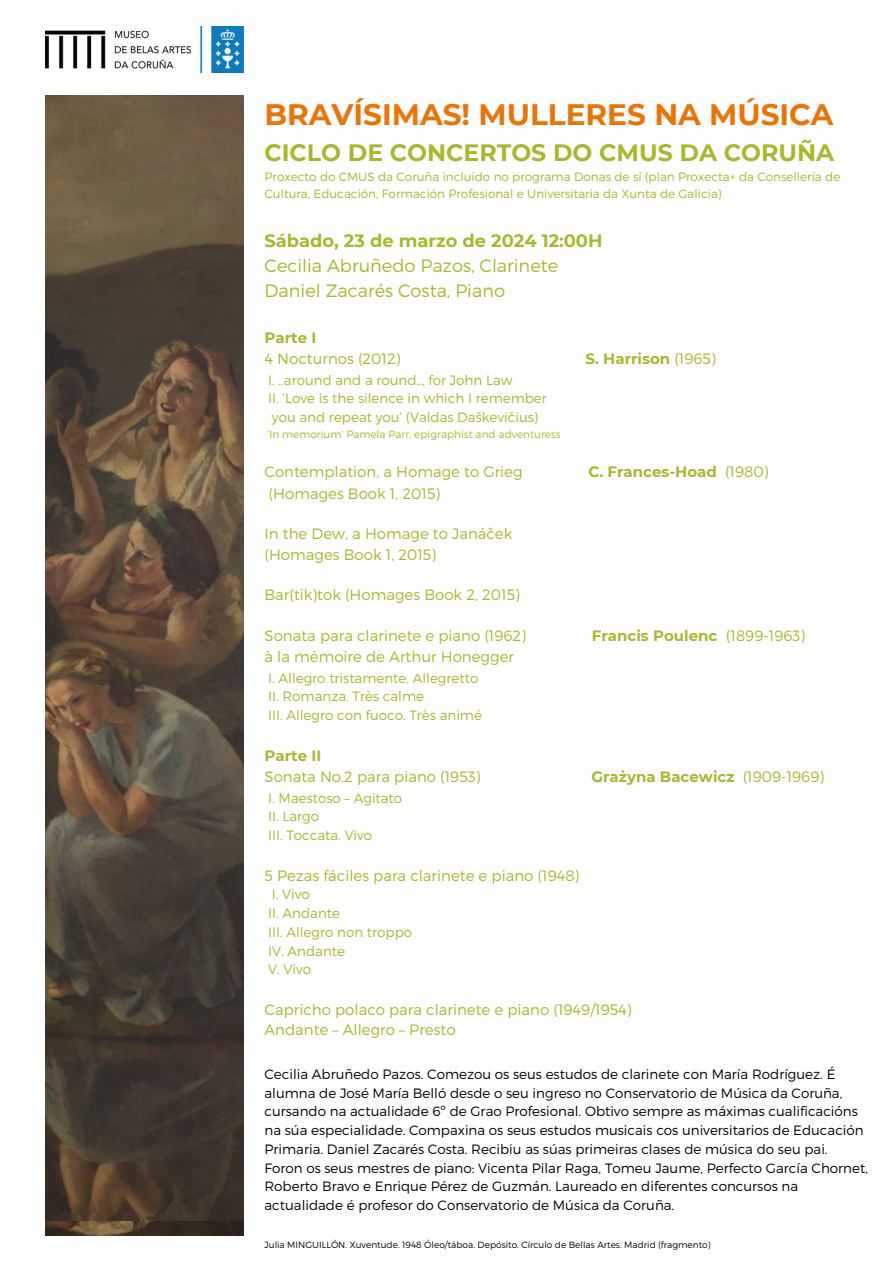
<style>
.page{position:relative;width:893px;height:1264px;background:#fff}
.page>*{position:absolute;margin:0;border:0;box-sizing:border-box;transform-origin:0 0}
.t1{font:700 29.55px "Montserrat";color:#ec7404}
.t2{font:700 23.55px "Montserrat";color:#a9b82b}
.t3{font:300 17.85px/25.2px "Montserrat";color:#a9b82b}
.t4{font:300 15px/21.8px "Montserrat";color:#a9b82b}
.t5{font:700 15px "Montserrat";color:#a9b82b}
.t6{font:300 13.5px/18.8px "Montserrat";color:#000}
.t7{font:300 13.5px/18.8px "Montserrat";color:#a9b82b}
.t8{font:300 12px/16.5px "Montserrat";color:#a9b82b}
.t9{font:300 10.5px "Montserrat";color:#a9b82b}
.t10{font:300 9px "Montserrat";color:#000}
.s1{font-weight:700}
.s2{font-weight:300}
</style>
<div class="page">
<img style="left:45px;top:26px;width:198px;height:46px">
<img style="left:45px;top:96px;width:198px;height:1124px">
<p class="t1" style="left:264px;top:96px;width:570px">BRAVÍSIMAS! MULLERES NA MÚSICA</p>
<p class="t2" style="left:264px;top:138px;width:571px">CICLO DE CONCERTOS DO CMUS DA CORUÑA</p>
<p class="t8" style="left:264px;top:168px;width:577px">Proxecto do CMUS da Coruña incluído no programa Donas de sí (plan Proxecta+ da Consellería de<br>Cultura, Educación, Formación Profesional e Universitaria da Xunta de Galicia)</p>
<p class="t3" style="left:264px;top:227px;width:339px"><span class="s1">Sábado, 23 de marzo de 2024 12:00H<br></span>Cecilia Abruñedo Pazos, Clarinete<br>Daniel Zacarés Costa, Piano</p>
<h4 class="t4" style="left:264px;top:326px;width:137px"><span class="s1">Parte I<br></span>4 Nocturnos (2012)</h4>
<h4 class="t5" style="left:585px;top:350px;width:132px">S. Harrison <span class="s2">(1965)</span></h4>
<h4 class="t7" style="left:268px;top:370px;width:280px">I. ..around and a round.., for John Law<br>II. ‘Love is the silence in which I remember you and repeat you’ (Valdas Daškevičius)</h4>
<h1 class="t9" style="left:267px;top:427px;width:295px">‘In memorium’ Pamela Parr, epigraphist and adventuress</h1>
<h1 class="t4" style="left:264px;top:460px;width:259px">Contemplation, a Homage to Grieg</h1>
<h1 class="t5" style="left:588px;top:462px;width:182px">C. Frances-Hoad <span class="s2">(1980)</span></h1>
<h1 class="t4" style="left:268px;top:482px;width:173px">(Homages Book 1, 2015)</h1>
<h1 class="t4" style="left:264px;top:523px;width:249px;line-height:20.2px">In the Dew, a Homage to Janáček (Homages Book 1, 2015)</h1>
<h5 class="t4" style="left:264px;top:583px;width:257px">Bar(tik)tok (Homages Book 2, 2015)</h5>
<h2 class="t4" style="left:264px;top:623px;width:263px">Sonata para clarinete e piano (1962)</h2>
<h2 class="t5" style="left:592px;top:626px;width:215px">Francis Poulenc <span class="s2">(1899-1963)</span></h2>
<h2 class="t4" style="left:264px;top:645px;width:251px">à la mémoire de Arthur Honegger</h2>
<h2 class="t7" style="left:268px;top:667px;width:212px">I. Allegro tristamente. Allegretto<br>II. Romanza. Très calme</h2>
<h2 class="t7" style="left:268px;top:705px;width:215px">III. Allegro con fuoco. Très animé</h2>
<h2 class="t4" style="left:264px;top:743px;width:217px"><span class="s1">Parte II<br></span>Sonata No.2 para piano (1953)</h2>
<h2 class="t5" style="left:591px;top:767px;width:234px">Grażyna Bacewicz <span class="s2">(1909-1969)</span></h2>
<h2 class="t7" style="left:268px;top:787px;width:135px">I. Maestoso – Agitato</h2>
<h2 class="t7" style="left:268px;top:806px;width:106px">II. Largo<br>III. Toccata. Vivo</h2>
<h2 class="t4" style="left:264px;top:863px;width:316px">5 Pezas fáciles para clarinete e piano (1948)</h2>
<h2 class="t7" style="left:268px;top:884px;width:145px">I. Vivo<br>II. Andante<br>III. Allegro non troppo</h2>
<h2 class="t7" style="left:268px;top:940px;width:78px">IV. Andante<br>V. Vivo</h2>
<h2 class="t4" style="left:264px;top:998px;width:368px;line-height:20.2px">Capricho polaco para clarinete e piano (1949/1954)<br>Andante – Allegro – Presto</h2>
<h2 class="t6" style="left:264px;top:1063px;width:594px">Cecilia Abruñedo Pazos. Comezou os seus estudos de clarinete con María Rodríguez. É alumna de José María Belló desde o seu ingreso no Conservatorio de Música da Coruña, cursando na actualidade 6º de Grao Profesional. Obtivo sempre as máximas cualificacións</h2>
<h2 class="t6" style="left:264px;top:1120px;width:605px">na súa especialidade. Compaxina os seus estudos musicais cos universitarios de Educación Primaria. Daniel Zacarés Costa. Recibiu as súas primeiras clases de música do seu pai.<br>Foron os seus mestres de piano: Vicenta Pilar Raga, Tomeu Jaume, Perfecto García Chornet, Roberto Bravo e Enrique Pérez de Guzmán. Laureado en diferentes concursos na actualidade é profesor do Conservatorio de Música da Coruña.</h2>
<h2 class="t10" style="left:264px;top:1239px;width:447px">Julia MINGUILLÓN. Xuventude. 1948 Óleo/táboa. Depósito. Círculo de Bellas Artes. Madrid (fragmento)</h2>
</div>
